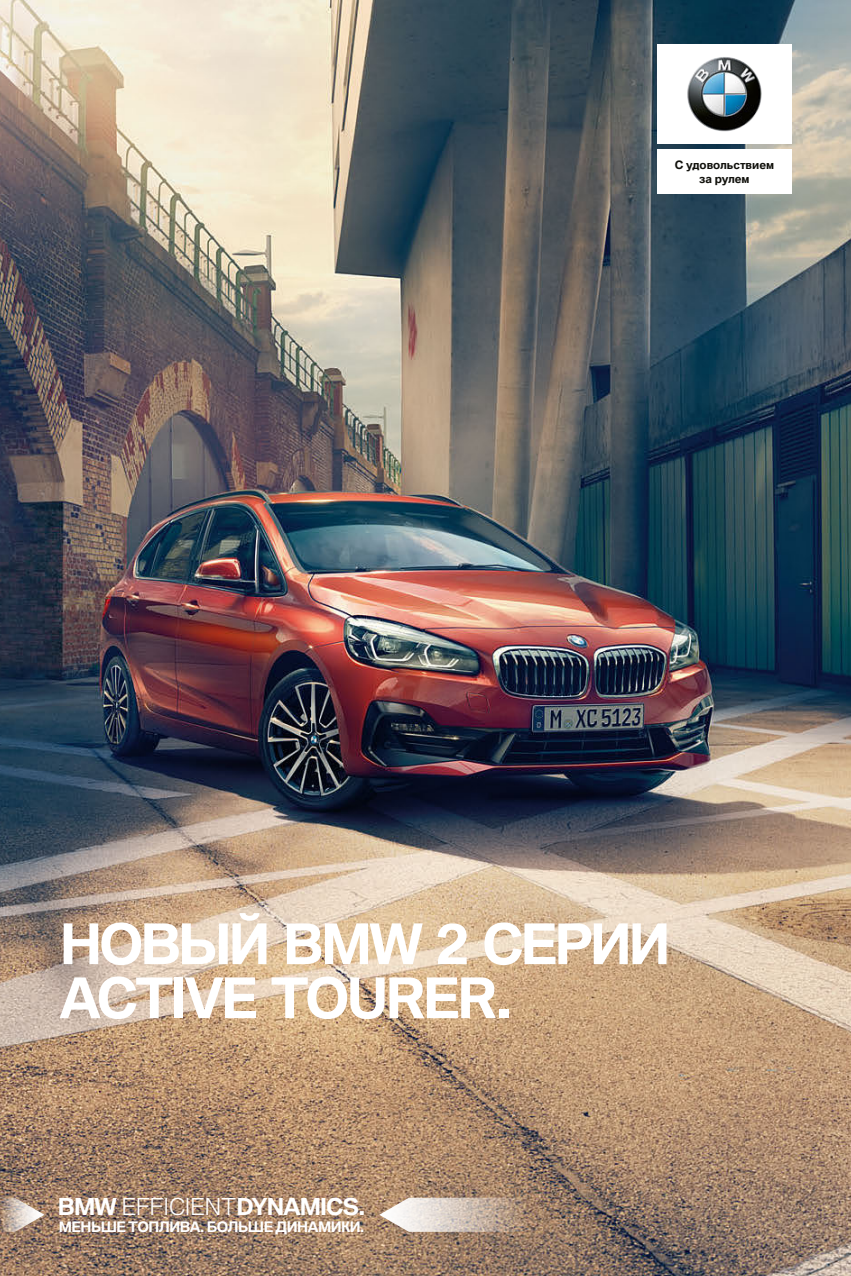
<style>
.page{position:relative;width:851px;height:1276px;background:#fff}
.page>*{position:absolute;margin:0;border:0;box-sizing:border-box;transform-origin:0 0}
.t1{font:700 54px/54px "BMW Type Global Pro";letter-spacing:-.055em;color:#fff}
.t2{font:700 22.65px "BMW Type Global Pro";letter-spacing:-.035em;color:#fff}
.t3{font:700 14.1px "BMW Type Global Pro";letter-spacing:-.035em;color:#fff}
.t4{font:700 11.25px/14.2px "BMW Type Global Pro";color:#12120d;text-align:center}
.s1{font-weight:300}
</style>
<div class="page">
<img style="left:0;top:0;width:850px;height:1275px">
<div style="left:657px;top:149px;width:134px;height:45px;background:#fff"></div>
<div style="left:657px;top:45px;width:134px;height:99px;background:#fff"></div>
<img style="left:687px;top:57px;width:75px;height:75px">
<svg style="left:0;top:1197px;width:44px;height:34px"></svg>
<svg style="left:379px;top:1197px;width:148px;height:34px;background:#cdbdb0"></svg>
<p class="t4" style="left:674px;top:157px;width:101px">С удовольствием за рулем</p>
<h1 class="t1" style="left:60px;top:918px;width:612px">НОВЫЙ BMW 2 СЕРИИ<br>ACTIVE TOURER.</h1>
<h2 class="t2" style="left:58px;top:1193px;width:309px">BMW <span class="s1">EFFICIENT</span>DYNAMICS.</h2>
<p class="t3" style="left:59px;top:1218px;width:307px">МЕНЬШЕ ТОПЛИВА. БОЛЬШЕ ДИНАМИКИ.</p>
</div>
